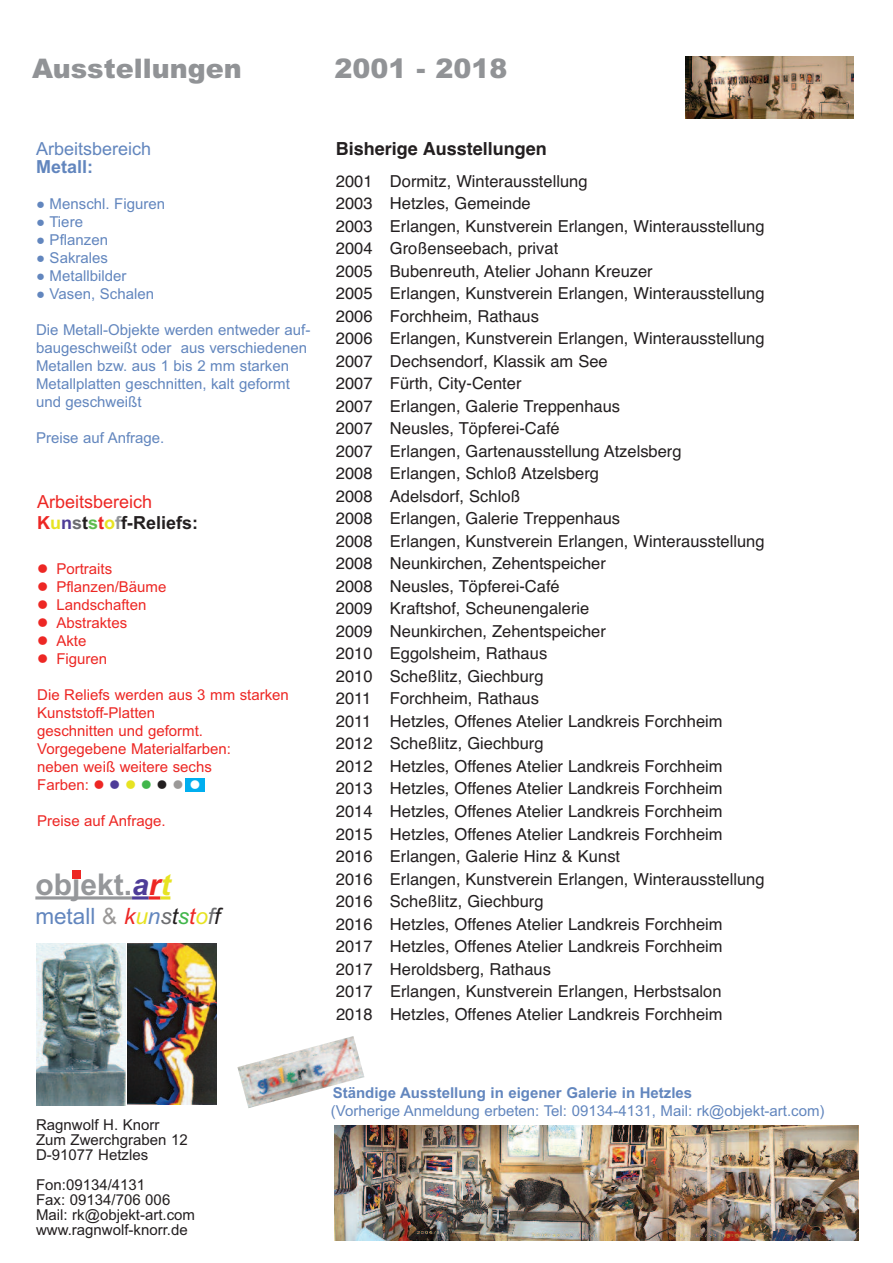
<style>
.page{position:relative;width:893px;height:1263px;background:#fff}
.page>*{position:absolute;margin:0;border:0;box-sizing:border-box;transform-origin:0 0}
.t1{font:700 30px "Arial";color:#95979a}
.t2{font:900 27px "Arial";color:#919396}
.t3{font:22.5px "Arial";color:#6286be}
.t4{font:18px/21px "Arial";color:#ed2724}
.t5{font:700 18px "Helvetica";color:#231f20}
.t6{font:18px "Arial";color:#6286be}
.t7{font:700 18px "Arial";color:#6286be}
.t8{font:16.5px/22.5px "Helvetica";color:#231f20}
.t9{font:15px/18px "Arial";color:#6286be}
.t10{font:15px/18px "Arial";color:#ed2724}
.t11{font:15px/15px "Arial";color:#231f20}
.t12{font:700 15px "Arial";color:#6286be}
.s1{font-weight:700}
.s2{font-weight:700;color:#e7e322}
.s3{font-weight:700;color:#4e3c98}
.s4{font-weight:700;color:#6c6d70}
.s5{font-weight:700;color:#231f20}
.s6{font-weight:700;color:#60bc50}
.s7{font-weight:700;color:#939598}
.s8{color:#4e3c98}
.s9{color:#e7e322}
.s10{color:#41b64b}
.s11{color:#231f20}
.s12{color:#9b9998}
.s13{color:#fff}
.s14{font-style:italic;color:#4e3c98}
.s15{font-style:italic;color:#ed2724}
.s16{font-style:italic;color:#e7e322}
.s17{font-style:italic}
.s18{font-style:italic;color:#6c6d70}
.s19{font-style:italic;color:#231f20}
.s20{font-style:italic;color:#41b64b}
</style>
<div class="page">
<img style="left:335px;top:1125px;width:523px;height:115px">
<img style="left:237px;top:1036px;width:127px;height:72px">
<div style="left:186px;top:778px;width:19px;height:14px;background:#00aeef"></div>
<img style="left:37px;top:943px;width:89px;height:162px">
<img style="left:127px;top:943px;width:90px;height:162px">
<hr style="left:35px;top:896px;width:97px;height:3px;background:#95979a">
<hr style="left:132px;top:896px;width:17px;height:3px;background:#4e3c98">
<svg style="left:149px;top:896px;width:21px;height:3px"></svg>
<div style="left:72px;top:870px;width:8px;height:8px;background:#ed2724"></div>
<img style="left:685px;top:56px;width:168px;height:63px">
<h2 class="t2" style="left:32px;top:53px;width:211px">Ausstellungen</h2>
<h2 class="t2" style="left:334px;top:53px;width:174px">2001 - 2018</h2>
<p class="t6" style="left:36px;top:138px;width:117px">Arbeitsbereich</p>
<p class="t7" style="left:36px;top:156px;width:59px">Metall:</p>
<p class="t9" style="left:36px;top:194px;width:131px">● Menschl. Figuren</p>
<p class="t9" style="left:36px;top:212px;width:48px">● Tiere</p>
<p class="t9" style="left:36px;top:230px;width:74px">● Pflanzen</p>
<p class="t9" style="left:36px;top:248px;width:74px">● Sakrales</p>
<p class="t9" style="left:36px;top:266px;width:92px">● Metallbilder</p>
<p class="t9" style="left:36px;top:284px;width:120px">● Vasen, Schalen</p>
<p class="t9" style="left:36px;top:320px;width:276px">Die Metall-Objekte werden entweder auf&shy;baugeschweißt oder aus verschiedenen Metallen bzw. aus 1 bis 2 mm starken Metallplatten geschnitten, kalt geformt und geschweißt</p>
<p class="t9" style="left:36px;top:428px;width:130px">Preise auf Anfrage.</p>
<p class="t4" style="left:37px;top:491px;width:162px">Arbeitsbereich<br><span class="s1">K</span><span class="s2">u</span><span class="s3">n</span><span class="s4">s</span><span class="s5">t</span><span class="s6">s</span><span class="s1">t</span><span class="s2">o</span><span class="s7">f</span><span class="s5">f-Reliefs:</span></p>
<p class="t10" style="left:37px;top:559px;width:77px">● Portraits</p>
<p class="t10" style="left:37px;top:577px;width:131px">● Pflanzen/Bäume</p>
<p class="t10" style="left:37px;top:595px;width:111px">● Landschaften</p>
<p class="t10" style="left:37px;top:613px;width:92px">● Abstraktes</p>
<p class="t10" style="left:37px;top:631px;width:51px">● Akte</p>
<p class="t10" style="left:37px;top:649px;width:72px">● Figuren</p>
<p class="t10" style="left:37px;top:685px;width:253px">Die Reliefs werden aus 3 mm starken<br>Kunststoff-Platten<br>geschnitten und geformt.<br>Vorgegebene Materialfarben:<br>neben weiß weitere sechs<br>Farben: ● <span class="s8">●</span> <span class="s9">●</span> <span class="s10">●</span> <span class="s11">●</span> <span class="s12">●</span> <span class="s13">●</span></p>
<p class="t10" style="left:37px;top:811px;width:130px">Preise auf Anfrage.</p>
<h1 class="t1" style="left:35px;top:867px;width:137px">objekt.<span class="s14">a</span><span class="s15">r</span><span class="s16">t</span></h1>
<h3 class="t3" style="left:35px;top:903px;width:187px">metall <span class="s12">&amp;</span> <span class="s15">k</span><span class="s16">u</span><span class="s17">n</span><span class="s18">s</span><span class="s19">t</span><span class="s20">s</span><span class="s15">t</span><span class="s16">o</span><span class="s18">f</span><span class="s19">f</span></h3>
<p class="t5" style="left:336px;top:138px;width:212px">Bisherige Ausstellungen</p>
<p class="t8" style="left:336px;top:170px;width:430px">2001 Dormitz, Winterausstellung<br>2003 Hetzles, Gemeinde<br>2003 Erlangen, Kunstverein Erlangen, Winterausstellung 2004 Großenseebach, privat<br>2005 Bubenreuth, Atelier Johann Kreuzer<br>2005 Erlangen, Kunstverein Erlangen, Winterausstellung 2006 Forchheim, Rathaus<br>2006 Erlangen, Kunstverein Erlangen, Winterausstellung 2007 Dechsendorf, Klassik am See<br>2007 Fürth, City-Center<br>2007 Erlangen, Galerie Treppenhaus<br>2007 Neusles, Töpferei-Café<br>2007 Erlangen, Gartenausstellung Atzelsberg<br>2008 Erlangen, Schloß Atzelsberg<br>2008 Adelsdorf, Schloß<br>2008 Erlangen, Galerie Treppenhaus<br>2008 Erlangen, Kunstverein Erlangen, Winterausstellung 2008 Neunkirchen, Zehentspeicher<br>2008 Neusles, Töpferei-Café<br>2009 Kraftshof, Scheunengalerie<br>2009 Neunkirchen, Zehentspeicher<br>2010 Eggolsheim, Rathaus<br>2010 Scheßlitz, Giechburg<br>2011 Forchheim, Rathaus<br>2011 Hetzles, Offenes Atelier Landkreis Forchheim<br>2012 Scheßlitz, Giechburg<br>2012 Hetzles, Offenes Atelier Landkreis Forchheim<br>2013 Hetzles, Offenes Atelier Landkreis Forchheim<br>2014 Hetzles, Offenes Atelier Landkreis Forchheim<br>2015 Hetzles, Offenes Atelier Landkreis Forchheim<br>2016 Erlangen, Galerie Hinz &amp; Kunst<br>2016 Erlangen, Kunstverein Erlangen, Winterausstellung 2016 Scheßlitz, Giechburg<br>2016 Hetzles, Offenes Atelier Landkreis Forchheim<br>2017 Hetzles, Offenes Atelier Landkreis Forchheim<br>2017 Heroldsberg, Rathaus<br>2017 Erlangen, Kunstverein Erlangen, Herbstsalon<br>2018 Hetzles, Offenes Atelier Landkreis Forchheim</p>
<p class="t11" style="left:36px;top:1117px;width:153px">Ragnwolf H. Knorr<br>Zum Zwerchgraben 12<br>D-91077 Hetzles</p>
<p class="t11" style="left:36px;top:1177px;width:161px">Fon:09134/4131<br>Fax: 09134/706 006<br>Mail: rk@objekt-art.com www.ragnwolf-knorr.de</p>
<p class="t12" style="left:333px;top:1084px;width:361px">Ständige Ausstellung in eigener Galerie in Hetzles</p>
<p class="t9" style="left:331px;top:1102px;width:495px">(Vorherige Anmeldung erbeten: Tel: 09134-4131, Mail: rk@objekt-art.com)</p>
</div>
